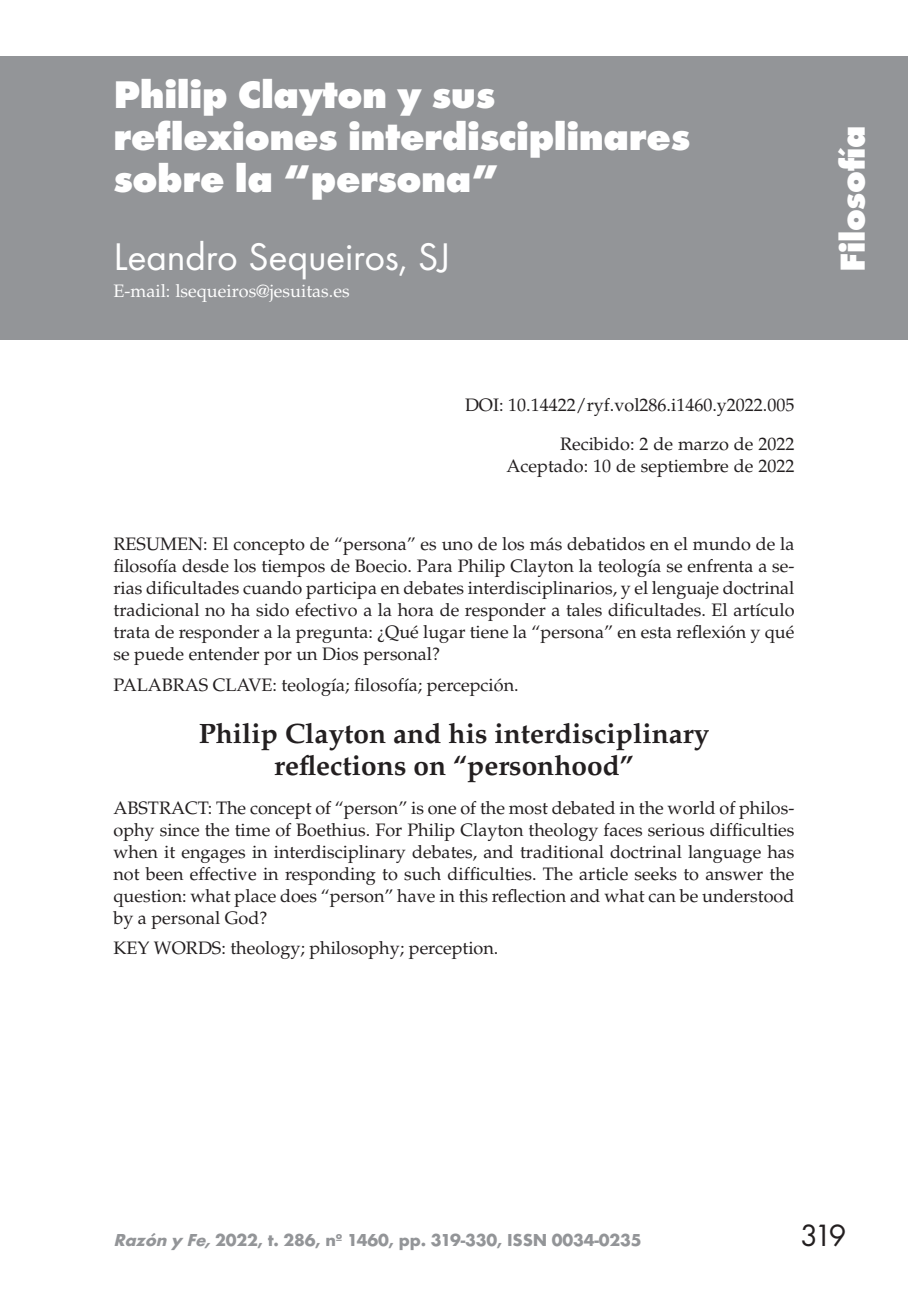
<style>
.page{position:relative;width:908px;height:1304px;background:#fff}
.page>*{position:absolute;margin:0;border:0;box-sizing:border-box;transform-origin:0 0}
.t1{font:800 40px/42px "Futura T";letter-spacing:-.01em;color:#fff}
.t2{font:40px "Futura T";letter-spacing:-.01em;color:#fff}
.t3{font:800 36px "Futura T";letter-spacing:-.01em;color:#fff}
.t4{font:32px "Futura T";color:#231f20}
.t5{font:700 28px/32px "Palatino";color:#231f20;text-align:center}
.t6{font:18px/22px "Palatino";color:#231f20;text-align:justify}
.t7{font:700 18px "Futura T";letter-spacing:-.01em;color:#939598}
.t8{font:18px "Palatino";color:#fff}
.s1{font-style:italic}
</style>
<div class="page">
<div style="left:0;top:57px;width:907px;height:283px;background:#939598"></div>
<h1 class="t1" style="left:113px;top:73px;width:578px">Philip Clayton y sus reflexiones interdisciplinares sobre la “persona”</h1>
<h1 class="t2" style="left:113px;top:233px;width:338px">Leandro Sequeiros, SJ</h1>
<p class="t8" style="left:113px;top:281px;width:237px">E-mail: lsequeiros@jesuitas.es</p>
<p class="t6" style="left:465px;top:385px;width:331px;line-height:39px;text-align:right">DOI: 10.14422/ryf.vol286.i1460.y2022.005<br>Recibido: 2 de marzo de 2022</p>
<p class="t6" style="left:506px;top:455px;width:289px">Aceptado: 10 de septiembre de 2022</p>
<p class="t6" style="left:113px;top:534px;width:682px">RESUMEN: El concepto de “persona” es uno de los más debatidos en el mundo de la filosofía desde los tiempos de Boecio. Para Philip Clayton la teología se enfrenta a se&shy;rias dificultades cuando participa en debates interdisciplinarios, y el lenguaje doctrinal tradicional no ha sido efectivo a la hora de responder a tales dificultades. El artículo trata de responder a la pregunta: ¿Qué lugar tiene la “persona” en esta reflexión y qué se puede entender por un Dios personal?</p>
<p class="t6" style="left:113px;top:674px;width:406px">PALABRAS CLAVE: teología; filosofía; percepción.</p>
<h3 class="t5" style="left:199px;top:718px;width:512px">Philip Clayton and his interdisciplinary reflections on “personhood”</h3>
<p class="t6" style="left:113px;top:797px;width:682px">ABSTRACT: The concept of “person” is one of the most debated in the world of philos&shy;ophy since the time of Boethius. For Philip Clayton theology faces serious difficulties when it engages in interdisciplinary debates, and traditional doctrinal language has not been effective in responding to such difficulties. The article seeks to answer the question: what place does “person” have in this reflection and what can be understood by a personal God?</p>
<p class="t6" style="left:113px;top:937px;width:386px">KEY WORDS: theology; philosophy; perception.</p>
<h2 class="t3" style="left:830px;top:272px;width:148px;rotate:-90deg">Filosofía</h2>
<p class="t7" style="left:113px;top:1230px;width:529px"><span class="s1">Razón y Fe,</span>2022, t. 286, nº 1460, pp. 319-330, ISSN 0034-0235</p>
<h3 class="t4" style="left:799px;top:1217px;width:48px">319</h3>
</div>
